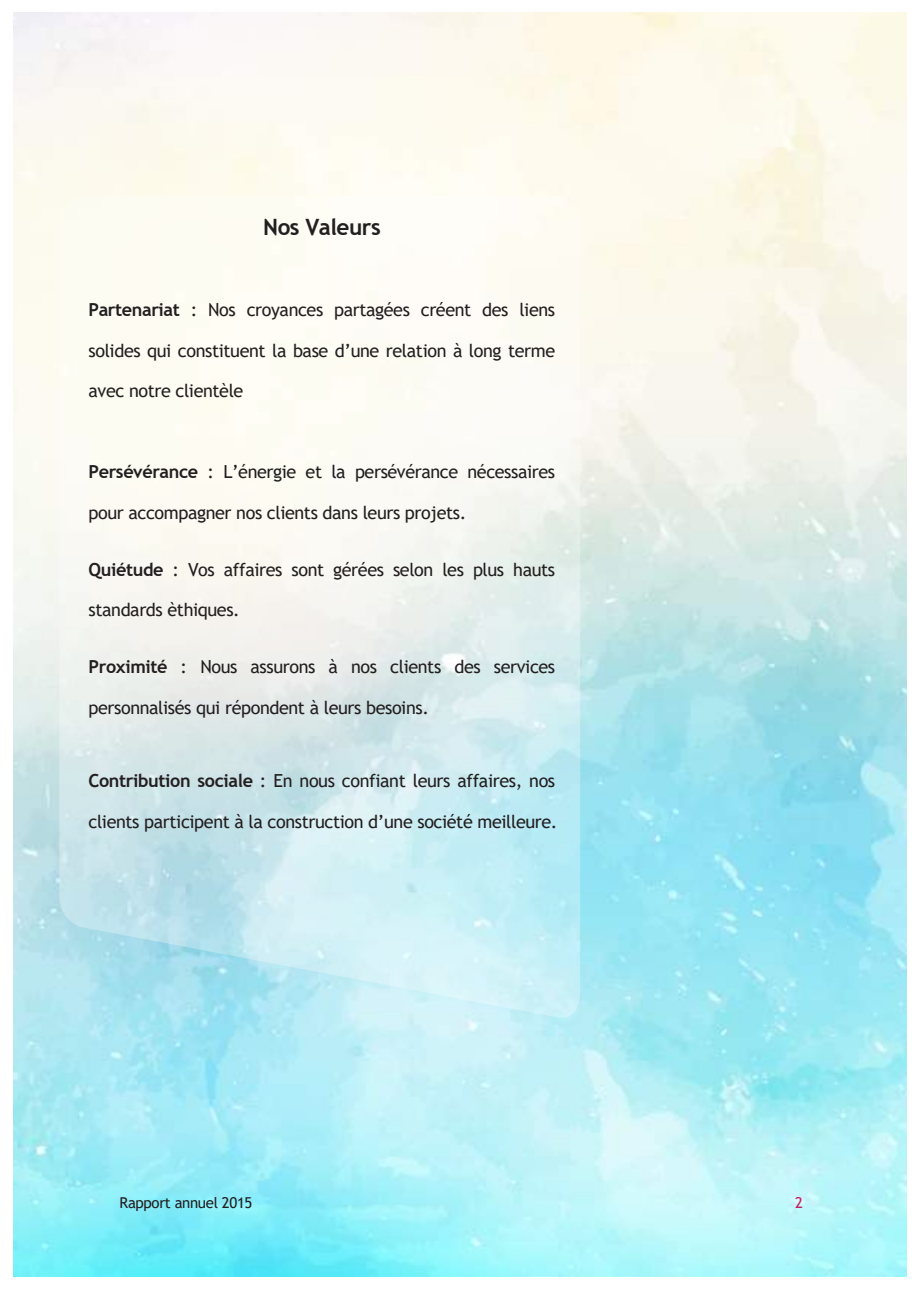
<style>
.page{position:relative;width:919px;height:1289px;background:#fff}
.page>*{position:absolute;margin:0;border:0;box-sizing:border-box;transform-origin:0 0}
.t1{font:700 22.5px "Trebuchet MS";letter-spacing:-.02em;color:#231f20}
.t2{font:18px "Trebuchet MS";letter-spacing:-.02em;color:#231f20}
.t3{font:15px "Trebuchet MS";letter-spacing:-.02em;color:#231f20}
.t4{font:15px "Trebuchet MS";color:#c41d62}
.s1{font-weight:700}
</style>
<div class="page">
<img style="left:13px;top:13px;width:893px;height:1263px">
<svg style="left:59px;top:197px;width:521px;height:820px"></svg>
<p class="t1" style="left:263px;top:213px;width:119px">Nos Valeurs</p>
<p class="t2" style="left:88px;top:298px;width:468px"><span class="s1">Partenariat</span> : Nos croyances partagées créent des liens</p>
<p class="t2" style="left:88px;top:339px;width:468px">solides qui constituent la base d’une relation à long terme</p>
<p class="t2" style="left:88px;top:379px;width:156px">avec notre clientèle</p>
<p class="t2" style="left:88px;top:460px;width:468px"><span class="s1">Persévérance</span> : L’énergie et la persévérance nécessaires</p>
<p class="t2" style="left:88px;top:501px;width:379px">pour accompagner nos clients dans leurs projets.</p>
<p class="t2" style="left:88px;top:558px;width:468px"><span class="s1">Quiétude</span> : Vos affaires sont gérées selon les plus hauts</p>
<p class="t2" style="left:88px;top:598px;width:153px">standards èthiques.</p>
<p class="t2" style="left:88px;top:655px;width:468px"><span class="s1">Proximité</span> : Nous assurons à nos clients des services</p>
<p class="t2" style="left:88px;top:696px;width:342px">personnalisés qui répondent à leurs besoins.</p>
<p class="t2" style="left:88px;top:769px;width:468px"><span class="s1">Contribution sociale</span> : En nous confiant leurs affaires, nos</p>
<p class="t2" style="left:88px;top:810px;width:470px">clients participent à la construction d’une société meilleure.</p>
<p class="t3" style="left:120px;top:1193px;width:134px">Rapport annuel 2015</p>
<p class="t4" style="left:795px;top:1193px;width:9px">2</p>
</div>
